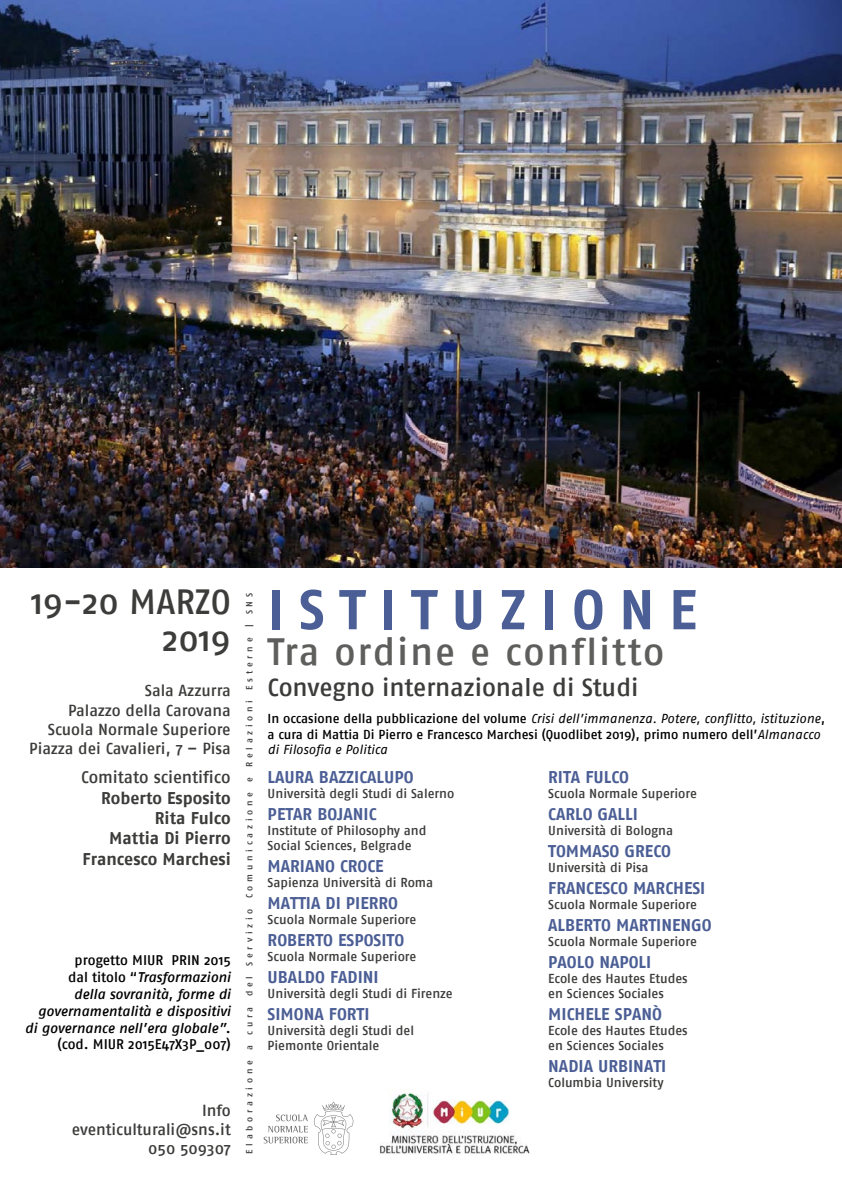
<style>
.page{position:relative;width:842px;height:1191px;background:#fff}
.page>*{position:absolute;margin:0;border:0;box-sizing:border-box;transform-origin:0 0}
.t1{font:700 56px "Fago No";letter-spacing:.26em;color:#4b5e95}
.t2{font:500 38px "Fago No";letter-spacing:.05em;color:#5e5e5d}
.t3{font:500 35px/37px "Fago No";color:#3c3c3b;text-align:right}
.t4{font:500 25px "Fago No";letter-spacing:-.01em;color:#3c3c3b}
.t5{font:700 17px "Fago No";color:#4b5e95}
.t6{font:700 17px/20.4px "Fago No";color:#3c3c3b;text-align:right}
.t7{font:500 17px "Fago No";letter-spacing:-.005em;color:#3c3c3b}
.t8{font:500 16px/19.2px "Fago No";letter-spacing:-.005em;color:#3c3c3b;text-align:right}
.t9{font:italic 500 14px/16.8px "Fago No";color:#000;text-align:right}
.t10{font:500 13px/15px "Fago No";color:#3c3c3b}
.t11{font:500 13px/15.6px "Fago No";letter-spacing:-.005em;color:#000}
.t12{font:500 9px "Fago No";letter-spacing:.42em;color:#3c3c3b}
.s1{font-style:normal}
.s2{font-weight:400;font-style:italic}
</style>
<div class="page">
<img style="left:0;top:0;width:842px;height:567px">
<svg style="left:314px;top:1101px;width:39px;height:54px"></svg>
<svg style="left:264px;top:1114px;width:44px;height:29px"></svg>
<img style="left:380px;top:1092px;width:149px;height:63px">
<h3 class="t3" style="left:31px;top:583px;width:201px">19-20 MARZO<br>2019</h3>
<p class="t8" style="left:29px;top:681px;width:203px">Sala Azzurra<br>Palazzo della Carovana<br>Scuola Normale Superiore<br>Piazza dei Cavalieri, 7 – Pisa</p>
<h3 class="t7" style="left:81px;top:767px;width:151px">Comitato scientifico</h3>
<h3 class="t6" style="left:83px;top:787px;width:150px">Roberto Esposito<br>Rita Fulco<br>Mattia Di Pierro<br>Francesco Marchesi</h3>
<p class="t9" style="left:25px;top:952px;width:207px"><span class="s1">progetto MIUR PRIN 2015<br>dal titolo “</span>Trasformazioni<br>della sovranità, forme di governamentalità e dispositivi di governance nell’era globale”<span class="s1">. (cod. MIUR 2015E47X3P_007)</span></p>
<p class="t8" style="left:72px;top:1100px;width:161px">Info eventiculturali@sns.it<br>050 509307</p>
<p class="t12" style="left:244px;top:1153px;width:562px;rotate:-90deg">Elaborazione a cura del Servizio Comunicazione e Relazioni Esterne | SNS</p>
<h1 class="t1" style="left:267px;top:577px;width:431px">ISTITUZIONE</h1>
<h2 class="t2" style="left:267px;top:630px;width:398px">Tra ordine e conflitto</h2>
<h3 class="t4" style="left:267px;top:673px;width:373px">Convegno internazionale di Studi</h3>
<p class="t11" style="left:267px;top:710px;width:559px">In occasione della pubblicazione del volume <span class="s2">Crisi dell’immanenza. Potere, conflitto, istituzione</span>, a cura di Mattia Di Pierro e Francesco Marchesi (Quodlibet 2019), primo numero dell’<span class="s2">Almanacco di Filosofia e Politica</span></p>
<h3 class="t5" style="left:268px;top:767px;width:147px">LAURA BAZZICALUPO</h3>
<p class="t10" style="left:268px;top:786px;width:188px">Università degli Studi di Salerno</p>
<h3 class="t5" style="left:268px;top:804px;width:110px">PETAR BOJANIC</h3>
<p class="t10" style="left:268px;top:823px;width:160px">Institute of Philosophy and<br>Social Sciences, Belgrade</p>
<h3 class="t5" style="left:268px;top:856px;width:118px">MARIANO CROCE</h3>
<p class="t10" style="left:268px;top:875px;width:167px">Sapienza Università di Roma</p>
<h3 class="t5" style="left:268px;top:893px;width:132px">MATTIA DI PIERRO</h3>
<p class="t10" style="left:268px;top:912px;width:150px">Scuola Normale Superiore</p>
<h3 class="t5" style="left:268px;top:930px;width:138px">ROBERTO ESPOSITO</h3>
<p class="t10" style="left:268px;top:949px;width:150px">Scuola Normale Superiore</p>
<h3 class="t5" style="left:268px;top:967px;width:113px">UBALDO FADINI</h3>
<p class="t10" style="left:268px;top:986px;width:186px">Università degli Studi di Firenze</p>
<h3 class="t5" style="left:268px;top:1004px;width:103px">SIMONA FORTI</h3>
<p class="t10" style="left:268px;top:1023px;width:148px">Università degli Studi del<br>Piemonte Orientale</p>
<h3 class="t5" style="left:548px;top:767px;width:82px">RITA FULCO</h3>
<p class="t10" style="left:548px;top:786px;width:150px">Scuola Normale Superiore</p>
<h3 class="t5" style="left:548px;top:804px;width:91px">CARLO GALLI</h3>
<p class="t10" style="left:548px;top:823px;width:126px">Università di Bologna</p>
<h3 class="t5" style="left:548px;top:841px;width:124px">TOMMASO GRECO</h3>
<p class="t10" style="left:548px;top:860px;width:102px">Università di Pisa</p>
<h3 class="t5" style="left:548px;top:878px;width:159px">FRANCESCO MARCHESI</h3>
<p class="t10" style="left:548px;top:897px;width:150px">Scuola Normale Superiore</p>
<h3 class="t5" style="left:548px;top:915px;width:165px">ALBERTO MARTINENGO</h3>
<p class="t10" style="left:548px;top:934px;width:150px">Scuola Normale Superiore</p>
<h3 class="t5" style="left:548px;top:952px;width:104px">PAOLO NAPOLI</h3>
<p class="t10" style="left:548px;top:971px;width:141px">Ecole des Hautes Etudes en Sciences Sociales</p>
<h3 class="t5" style="left:548px;top:1004px;width:115px">MICHELE SPANÒ</h3>
<p class="t10" style="left:548px;top:1023px;width:141px">Ecole des Hautes Etudes en Sciences Sociales</p>
<h3 class="t5" style="left:548px;top:1056px;width:120px">NADIA URBINATI</h3>
<p class="t10" style="left:548px;top:1075px;width:117px">Columbia University</p>
</div>
